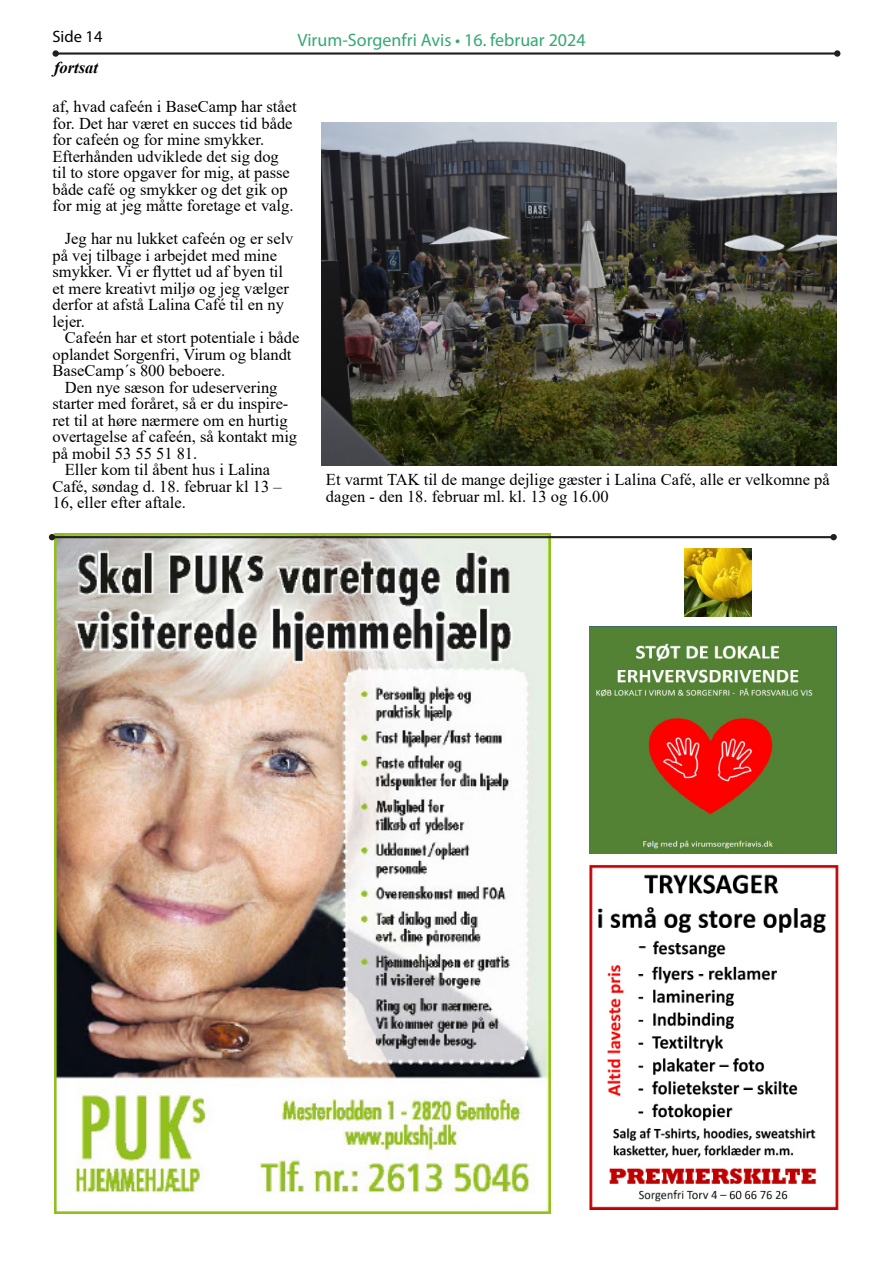
<style>
.page{position:relative;width:893px;height:1263px;background:#fff}
.page>*{position:absolute;margin:0;border:0;box-sizing:border-box;transform-origin:0 0}
.t1{font:18px "Myriad Pro";color:#35a971}
.t2{font:16.5px/16.5px "Times New Roman";color:#000}
.t3{font:italic 700 16.5px "Times New Roman";color:#000}
.t4{font:16.5px "Myriad Pro";color:#000}
</style>
<div class="page">
<hr style="left:56px;top:52px;width:781px;height:3px;background:#231f20">
<div style="left:52px;top:50px;width:7px;height:7px;background:#231f20;border-radius:50%"></div>
<div style="left:834px;top:50px;width:6px;height:7px;background:#231f20;border-radius:50%"></div>
<img style="left:589px;top:626px;width:248px;height:227px">
<img style="left:54px;top:534px;width:497px;height:680px">
<img style="left:589px;top:864px;width:250px;height:345px">
<img style="left:322px;top:123px;width:515px;height:343px">
<hr style="left:52px;top:536px;width:782px;height:2px;background:#231f20">
<svg style="left:49px;top:534px;width:6px;height:6px"></svg>
<div style="left:830px;top:534px;width:7px;height:6px;background:#231f20;border-radius:50%"></div>
<img style="left:685px;top:549px;width:66px;height:67px">
<p class="t4" style="left:52px;top:26px;width:51px">Side 14</p>
<p class="t1" style="left:298px;top:29px;width:289px">Virum-Sorgenfri Avis • 16. februar 2024</p>
<p class="t3" style="left:54px;top:56px;width:46px">fortsat</p>
<p class="t2" style="left:52px;top:98px;width:246px">af, hvad cafeén i BaseCamp har stået for. Det har været en succes tid både for cafeén og for mine smykker.</p>
<p class="t2" style="left:52px;top:147px;width:243px">Efterhånden udviklede det sig dog til to store opgaver for mig, at passe både café og smykker og det gik op for mig at jeg måtte foretage et valg.</p>
<p class="t2" style="left:52px;top:230px;width:243px;text-indent:12px">Jeg har nu lukket cafeén og er selv på vej tilbage i arbejdet med mine smykker. Vi er flyttet ud af byen til et mere kreativt miljø og jeg vælger derfor at afstå Lalina Café til en ny lejer.</p>
<p class="t2" style="left:52px;top:329px;width:248px;text-indent:12px">Cafeén har et stort potentiale i både oplandet Sorgenfri, Virum og blandt<br>BaseCamp´s 800 beboere.</p>
<p class="t2" style="left:52px;top:378px;width:246px;text-indent:12px">Den nye sæson for udeservering starter med foråret, så er du inspire&shy;ret til at høre nærmere om en hurtig overtagelse af cafeén, så kontakt mig på mobil 53 55 51 81.</p>
<p class="t2" style="left:52px;top:461px;width:231px;text-indent:12px">Eller kom til åbent hus i Lalina<br>Café, søndag d. 18. februar kl 13 –<br>16, eller efter aftale.</p>
<p class="t2" style="left:326px;top:471px;width:505px">Et varmt TAK til de mange dejlige gæster i Lalina Café, alle er velkomne på dagen - den 18. februar ml. kl. 13 og 16.00</p>
</div>
